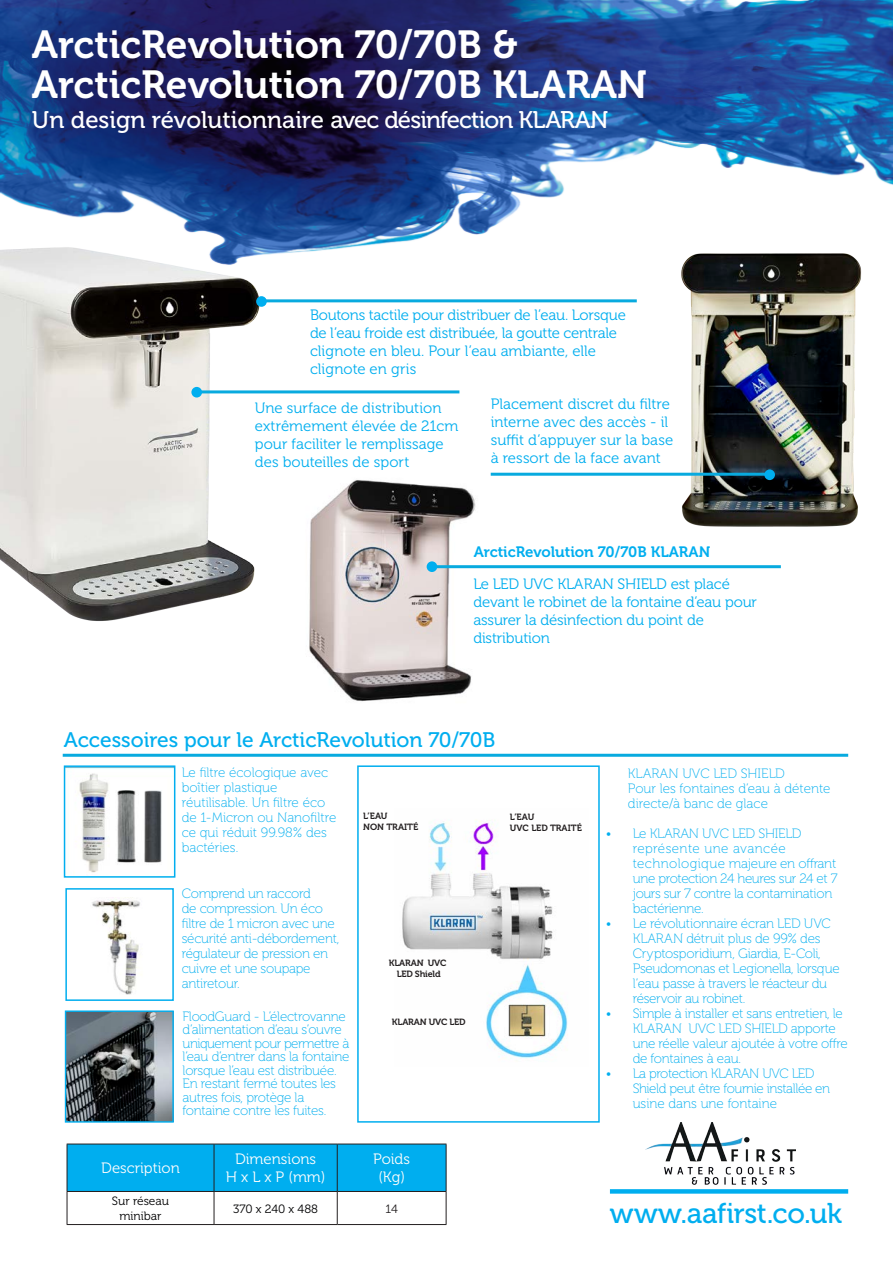
<style>
.page{position:relative;width:893px;height:1263px;background:#fff}
.page>*{position:absolute;margin:0;border:0;box-sizing:border-box;transform-origin:0 0}
.t1{font:39px "Museo 700";color:#fff}
.t2{font:28.5px "Museo 500";letter-spacing:-.015em;color:#00aeef}
.t3{font:24px "Museo 500";letter-spacing:-.01em;color:#fff}
.t4{font:21px "Museo 500";color:#00aeef}
.t5{font:15px/18px "Museo 300";letter-spacing:-.005em;color:#00aeef}
.t6{font:15px "Museo 700";color:#00aeef}
.t7{font:15px "Museo 300";color:#fff}
.t8{font:15px "Museo 300";color:#fefcfd}
.t9{font:15px "Museo 300";color:#fffefc}
.t10{font:13.5px/15px "Museo 100";letter-spacing:-.02em;color:#00aeef}
.t11{font:13.5px/15px "Museo 100";color:#00aeef}
.t12{font:12px "Museo 300";color:#000002}
.t13{font:12px "Museo 300";color:#231f20}
.t14{font:9px "Museo 700";letter-spacing:-.02em;color:#231f20}
.t15{font:9px "Museo 700";color:#231f20}
</style>
<div class="page">
<img style="left:0;top:0;width:893px;height:252px">
<div style="left:610px;top:1189px;width:238px;height:5px;background:#00aeef"></div>
<img style="left:645px;top:1123px;width:150px;height:67px">
<div style="left:68px;top:1145px;width:378px;height:46px;background:#00aeef"></div>
<hr style="left:67px;top:1144px;width:147px;height:1px;background:#231f20">
<hr style="left:67px;top:1144px;width:1px;height:47px;background:#231f20">
<hr style="left:67px;top:1191px;width:147px;height:1px;background:#231f20">
<hr style="left:446px;top:1192px;width:1px;height:32px;background:#231f20">
<hr style="left:337px;top:1224px;width:109px;height:1px;background:#231f20">
<hr style="left:337px;top:1144px;width:109px;height:1px;background:#231f20">
<hr style="left:446px;top:1144px;width:1px;height:47px;background:#231f20">
<hr style="left:337px;top:1191px;width:109px;height:1px;background:#231f20">
<hr style="left:214px;top:1192px;width:1px;height:32px;background:#231f20">
<hr style="left:214px;top:1144px;width:123px;height:1px;background:#231f20">
<hr style="left:214px;top:1144px;width:1px;height:47px;background:#231f20">
<hr style="left:337px;top:1144px;width:1px;height:47px;background:#231f20">
<hr style="left:214px;top:1191px;width:123px;height:1px;background:#231f20">
<hr style="left:67px;top:1192px;width:1px;height:32px;background:#231f20">
<hr style="left:337px;top:1192px;width:1px;height:32px;background:#231f20">
<hr style="left:67px;top:1224px;width:147px;height:1px;background:#231f20">
<hr style="left:214px;top:1224px;width:123px;height:1px;background:#231f20">
<img style="left:67px;top:1012px;width:105px;height:109px">
<div style="left:65px;top:1010px;width:109px;height:113px;border:1px solid #00aeef"></div>
<img style="left:67px;top:768px;width:105px;height:105px">
<div style="left:64px;top:765px;width:111px;height:113px;border:2px solid #00aeef"></div>
<img style="left:92px;top:897px;width:48px;height:97px">
<div style="left:65px;top:888px;width:109px;height:113px;border:2px solid #00aeef"></div>
<hr style="left:63px;top:754px;width:785px;height:3px;background:#08aadf">
<img style="left:0;top:190px;width:312px;height:431px">
<img style="left:670px;top:242px;width:200px;height:285px">
<hr style="left:491px;top:473px;width:279px;height:3px;background:#08aadf">
<hr style="left:194px;top:390px;width:265px;height:3px;background:#08aadf">
<hr style="left:265px;top:299px;width:372px;height:3px;background:#08aadf">
<div style="left:764px;top:469px;width:11px;height:11px;background:#00aeef;border-radius:50%"></div>
<div style="left:191px;top:387px;width:11px;height:10px;background:#00aeef;border-radius:50%"></div>
<div style="left:256px;top:296px;width:11px;height:11px;background:#00aeef;border-radius:50%"></div>
<img style="left:402px;top:821px;width:166px;height:238px">
<div style="left:357px;top:765px;width:243px;height:358px;border:2px solid #00aeef"></div>
<img style="left:294px;top:473px;width:187px;height:229px">
<hr style="left:434px;top:565px;width:347px;height:3px;background:#08aadf">
<div style="left:427px;top:561px;width:10px;height:11px;background:#00aeef;border-radius:50%"></div>
<p class="t1" style="left:32px;top:23px;width:487px">ArcticRevolution 70/70B &amp;</p>
<p class="t1" style="left:32px;top:63px;width:617px">ArcticRevolution 70/70B KLARAN</p>
<p class="t3" style="left:32px;top:107px;width:578px">Un design révolutionnaire avec désinfection KLARAN</p>
<p class="t5" style="left:310px;top:306px;width:317px">Boutons tactile pour distribuer de l’eau. Lorsque de l’eau froide est distribuée, la goutte centrale clignote en bleu. Pour l’eau ambiante, elle clignote en gris</p>
<p class="t5" style="left:255px;top:399px;width:205px">Une surface de distribution extrêmement élevée de 21cm pour faciliter le remplissage des bouteilles de sport</p>
<p class="t5" style="left:491px;top:395px;width:184px">Placement discret du filtre interne avec des accès - il suffit d’appuyer sur la base à ressort de la face avant</p>
<p class="t6" style="left:474px;top:544px;width:238px">ArcticRevolution 70/70B KLARAN</p>
<p class="t5" style="left:473px;top:575px;width:285px">Le LED UVC KLARAN SHIELD est placé devant le robinet de la fontaine d’eau pour assurer la désinfection du point de</p>
<p class="t5" style="left:473px;top:629px;width:78px">distribution</p>
<p class="t4" style="left:64px;top:728px;width:433px">Accessoires pour le ArcticRevolution 70/70B</p>
<p class="t11" style="left:182px;top:765px;width:148px">Le filtre écologique avec boîtier plastique</p>
<p class="t11" style="left:182px;top:795px;width:145px">réutilisable. Un filtre éco</p>
<p class="t11" style="left:182px;top:810px;width:156px">de 1-Micron ou Nanofiltre ce qui réduit 99.98% des</p>
<p class="t11" style="left:182px;top:840px;width:58px">bactéries.</p>
<p class="t14" style="left:363px;top:811px;width:26px">L’EAU</p>
<p class="t15" style="left:363px;top:822px;width:57px">NON TRAITÉ</p>
<p class="t10" style="left:182px;top:886px;width:159px">Comprend un raccord<br>de compression. Un éco filtre de 1 micron avec une sécurité anti-débordement, régulateur de pression en cuivre et une soupape antiretour.</p>
<p class="t10" style="left:183px;top:1009px;width:165px">FloodGuard - L’électrovanne</p>
<p class="t10" style="left:183px;top:1023px;width:168px;line-height:13.5px">d’alimentation d’eau s’ouvre uniquement pour permettre à l’eau d’entrer dans la fontaine lorsque l’eau est distribuée.<br>En restant fermé toutes les autres fois, protège la</p>
<p class="t10" style="left:183px;top:1103px;width:145px">fontaine contre les fuites.</p>
<p class="t14" style="left:389px;top:958px;width:59px">KLARAN UVC</p>
<p class="t14" style="left:397px;top:969px;width:45px">LED Shield</p>
<p class="t14" style="left:392px;top:1017px;width:75px">KLARAN UVC LED</p>
<p class="t8" style="left:101px;top:1160px;width:80px">Description</p>
<p class="t7" style="left:235px;top:1151px;width:83px">Dimensions</p>
<p class="t7" style="left:226px;top:1169px;width:101px">H x L x P (mm)</p>
<p class="t9" style="left:373px;top:1151px;width:38px">Poids</p>
<p class="t9" style="left:378px;top:1169px;width:28px">(Kg)</p>
<p class="t12" style="left:112px;top:1195px;width:59px">Sur réseau</p>
<p class="t12" style="left:119px;top:1209px;width:44px">minibar</p>
<p class="t12" style="left:233px;top:1202px;width:86px">370 x 240 x 488</p>
<p class="t13" style="left:386px;top:1202px;width:14px">14</p>
<p class="t14" style="left:510px;top:812px;width:26px">L’EAU</p>
<p class="t15" style="left:510px;top:823px;width:73px">UVC LED TRAITÉ</p>
<p class="t11" style="left:628px;top:766px;width:158px">KLARAN UVC LED SHIELD</p>
<p class="t11" style="left:628px;top:781px;width:204px">Pour les fontaines d’eau à détente</p>
<p class="t11" style="left:628px;top:796px;width:142px">directe/à banc de glace</p>
<p class="t10" style="left:633px;top:826px;width:206px;text-indent:-27px">• Le KLARAN UVC LED SHIELD représente une avancé e technologique majeure en offrant une protection 24 heures sur 24 et 7 jours sur 7 contre la contamination bactérienne.</p>
<p class="t10" style="left:633px;top:916px;width:209px;text-indent:-27px">• Le révolutionnaire é cran LED UVC KLARAN détruit plus de 99% des Cryptosporidium, Giardia, E-Coli, Pseudomonas et Legionella, lorsque l’eau passe à travers le réacteur du réservoir au robinet.</p>
<p class="t10" style="left:633px;top:1006px;width:217px;text-indent:-27px">• Simple à installer et sans entretien, le KLARAN UVC LED SHIELD apporte une ré elle valeur ajouté e à votre offre de fontaines à eau.</p>
<p class="t10" style="left:633px;top:1066px;width:199px;text-indent:-27px">• La protection KLARAN UVC LED<br>Shield peut être fournie installée en usine dans une fontaine</p>
<p class="t2" style="left:610px;top:1197px;width:234px">www.aafirst.co.uk</p>
</div>
